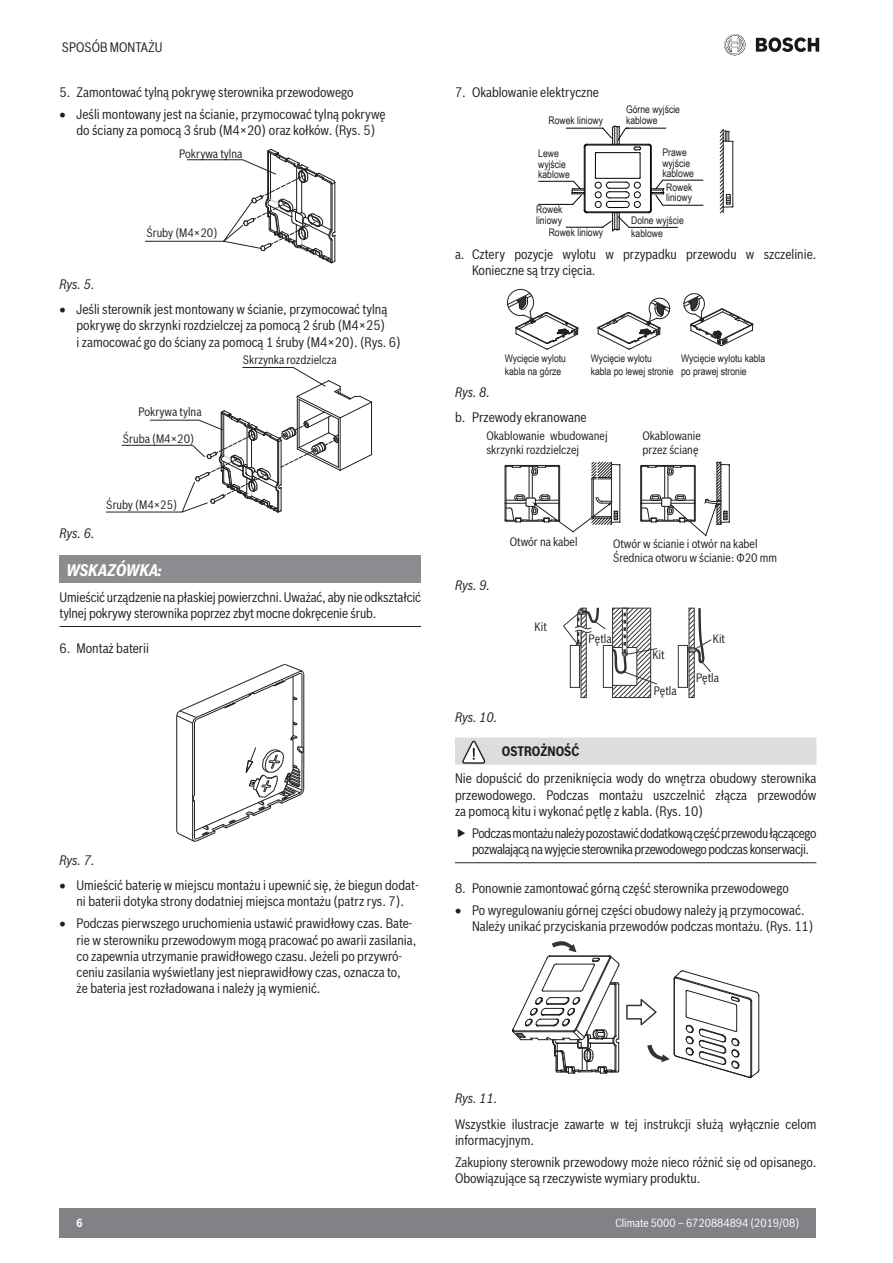
<style>
.page{position:relative;width:893px;height:1263px;background:#fff}
.page>*{position:absolute;margin:0;border:0;box-sizing:border-box;transform-origin:0 0}
.NoticeSignal{font:italic 700 16.5px "Bosch Sans Cond";color:#fff}
.Body_Text{font:13.5px/16.2px "Bosch Sans Cond";color:#231f20}
.Body_Text-2{font:13.5px/16.2px "Bosch Sans Cond";letter-spacing:-.03em;color:#231f20}
.t1{font:italic 13.5px "Bosch Sans Cond";letter-spacing:-.015em;color:#231f20}
.WarningSignal{font:700 13.5px "Bosch Sans Cond";color:#231f20}
.Body_Text-3{font:12px/14.4px "Bosch Sans Cond";color:#231f20}
.t2{font:11.55px "Bosch Sans Cond";color:#fff}
.t3{font:700 11.55px "Bosch Sans Cond";color:#fff}
.t4{font:10.5px/10.5px "Arial Narrow";color:#231f20}
</style>
<div class="page">
<div style="left:60px;top:1208px;width:756px;height:29px;background:#808285"></div>
<svg style="left:724px;top:34px;width:22px;height:22px"></svg>
<svg style="left:756px;top:37px;width:63px;height:15px"></svg>
<hr style="left:146px;top:241px;width:78px;height:1px;background:#231f20">
<svg style="left:187px;top:148px;width:149px;height:116px"></svg>
<hr style="left:122px;top:445px;width:71px;height:1px;background:#231f20">
<hr style="left:106px;top:512px;width:76px;height:1px;background:#231f20">
<svg style="left:150px;top:367px;width:223px;height:146px"></svg>
<div style="left:60px;top:556px;width:361px;height:27px;background:#8a8c8f"></div>
<hr style="left:60px;top:626px;width:361px;height:1px;background:#231f20">
<hr style="left:176px;top:716px;width:1px;height:115px;background:#231f20">
<hr style="left:192px;top:723px;width:1px;height:116px;background:#231f20">
<hr style="left:194px;top:722px;width:1px;height:73px;background:#231f20">
<hr style="left:293px;top:676px;width:1px;height:60px;background:#231f20">
<hr style="left:301px;top:675px;width:1px;height:73px;background:#231f20">
<hr style="left:303px;top:674px;width:1px;height:94px;background:#231f20">
<svg style="left:176px;top:664px;width:129px;height:62px"></svg>
<svg style="left:176px;top:734px;width:129px;height:108px"></svg>
<svg style="left:719px;top:129px;width:15px;height:85px"></svg>
<hr style="left:584px;top:146px;width:1px;height:64px;background:#030303">
<hr style="left:585px;top:146px;width:1px;height:64px;background:#030303">
<hr style="left:586px;top:212px;width:63px;height:1px;background:#030303">
<hr style="left:586px;top:211px;width:63px;height:1px;background:#030303">
<hr style="left:586px;top:145px;width:63px;height:1px;background:#030303">
<hr style="left:586px;top:144px;width:63px;height:1px;background:#030303">
<hr style="left:566px;top:128px;width:37px;height:1px;background:#030303">
<hr style="left:566px;top:227px;width:37px;height:1px;background:#030303">
<svg style="left:538px;top:181px;width:49px;height:33px"></svg>
<svg style="left:594px;top:125px;width:109px;height:107px"></svg>
<svg style="left:683px;top:293px;width:70px;height:53px"></svg>
<svg style="left:507px;top:289px;width:72px;height:61px"></svg>
<svg style="left:597px;top:297px;width:74px;height:53px"></svg>
<svg style="left:504px;top:461px;width:117px;height:71px"></svg>
<svg style="left:640px;top:461px;width:90px;height:75px"></svg>
<div style="left:678px;top:645px;width:10px;height:43px;border:1px solid #323436"></div>
<svg style="left:563px;top:607px;width:94px;height:91px"></svg>
<svg style="left:687px;top:607px;width:25px;height:91px"></svg>
<hr style="left:455px;top:862px;width:41px;height:1px;background:#231f20">
<hr style="left:496px;top:862px;width:320px;height:1px;background:#231f20">
<svg style="left:455px;top:737px;width:361px;height:28px;background:#dbdcde"></svg>
<svg style="left:512px;top:941px;width:247px;height:137px"></svg>
<p class="Body_Text" style="left:62px;top:38px;width:102px">SPOSÓB MONTAŻU</p>
<p class="Body_Text" style="left:60px;top:83px;width:296px">5. Zamontować tylną pokrywę sterownika przewodowego</p>
<p class="Body_Text" style="left:60px;top:105px;width:328px;text-align:center">• Jeśli montowany jest na ścianie, przymocować tylną pokrywę do ściany za pomocą 3 śrub (M4×20) oraz kołków. (Rys. 5)</p>
<p class="Body_Text-3" style="left:179px;top:145px;width:65px">Pokrywa tylna</p>
<p class="Body_Text-3" style="left:146px;top:225px;width:73px">Śruby (M4×20)</p>
<p class="t1" style="left:60px;top:274px;width:37px">Rys. 5.</p>
<p class="Body_Text" style="left:77px;top:300px;width:326px;text-indent:-17px">• Jeśli sterownik jest montowany w ścianie, przymocować tylną pokrywę do skrzynki rozdzielczej za pomocą 2 śrub (M4×25)<br>i zamocować go do ściany za pomocą 1 śruby (M4×20). (Rys. 6)</p>
<p class="Body_Text-3" style="left:243px;top:352px;width:96px">Skrzynka rozdzielcza</p>
<p class="Body_Text-3" style="left:138px;top:403px;width:65px">Pokrywa tylna</p>
<p class="Body_Text-3" style="left:123px;top:431px;width:73px">Śruba (M4×20)</p>
<p class="Body_Text-3" style="left:106px;top:496px;width:73px">Śruby (M4×25)</p>
<p class="t1" style="left:60px;top:523px;width:37px">Rys. 6.</p>
<p class="NoticeSignal" style="left:66px;top:557px;width:98px">WSKAZÓWKA:</p>
<p class="Body_Text" style="left:60px;top:588px;width:363px">Umieścić urządzenie na płaskiej powierzchni. Uważać, aby nie odkształcić tylnej pokrywy sterownika poprzez zbyt mocne dokręcenie śrub.</p>
<p class="Body_Text" style="left:60px;top:639px;width:91px">6. Montaż baterii</p>
<p class="t1" style="left:60px;top:850px;width:37px">Rys. 7.</p>
<p class="Body_Text" style="left:60px;top:876px;width:361px;text-align:center">• Umieścić baterię w miejscu montażu i upewnić się, że biegun dodat&shy;ni baterii dotyka strony dodatniej miejsca montażu (patrz rys. 7).</p>
<p class="Body_Text" style="left:77px;top:914px;width:341px;text-indent:-17px">• Podczas pierwszego uruchomienia ustawić prawidłowy czas. Bate&shy;rie w sterowniku przewodowym mogą pracować po awarii zasilania, co zapewnia utrzymanie prawidłowego czasu. Jeżeli po przywró&shy;ceniu zasilania wyświetlany jest nieprawidłowy czas, oznacza to,<br>że bateria jest rozładowana i należy ją wymienić.</p>
<p class="Body_Text" style="left:455px;top:83px;width:146px">7. Okablowanie elektryczne</p>
<p class="t4" style="left:548px;top:115px;width:56px">Rowek liniowy</p>
<p class="t4" style="left:626px;top:104px;width:56px">Górne wyjście kablowe</p>
<p class="t4" style="left:538px;top:148px;width:33px">Lewe wyjście kablowe</p>
<p class="t4" style="left:536px;top:204px;width:28px">Rowek liniowy</p>
<p class="t4" style="left:549px;top:226px;width:56px">Rowek liniowy</p>
<p class="t4" style="left:662px;top:147px;width:33px">Prawe wyjście kablowe</p>
<p class="t4" style="left:631px;top:214px;width:54px;line-height:12.6px">Dolne wyjście kablowe</p>
<p class="Body_Text" style="left:472px;top:245px;width:346px;text-indent:-17px">a. Cztery pozycje wylotu w przypadku przewodu w szczelinie.<br>Konieczne są trzy cięcia.</p>
<p class="t4" style="left:666px;top:181px;width:28px">Rowek liniowy</p>
<p class="t4" style="left:505px;top:352px;width:63px;line-height:12.6px">Wycięcie wylotu kabla na górze</p>
<p class="t4" style="left:591px;top:352px;width:84px;line-height:12.6px">Wycięcie wylotu kabla po lewej stronie</p>
<p class="t4" style="left:681px;top:352px;width:86px;line-height:12.6px">Wycięcie wylotu kabla po prawej stronie</p>
<p class="t1" style="left:455px;top:382px;width:37px">Rys. 8.</p>
<p class="Body_Text" style="left:455px;top:408px;width:133px">b. Przewody ekranowane</p>
<p class="Body_Text-3" style="left:486px;top:427px;width:123px">Okablowanie wbudowanej skrzynki rozdzielczej</p>
<p class="Body_Text-3" style="left:642px;top:427px;width:60px">Okablowanie przez ścianę</p>
<p class="t1" style="left:455px;top:575px;width:37px">Rys. 9.</p>
<p class="t1" style="left:455px;top:707px;width:44px">Rys. 10.</p>
<p class="Body_Text-3" style="left:510px;top:533px;width:69px">Otwór na kabel</p>
<p class="Body_Text-3" style="left:613px;top:536px;width:146px">Otwór w ścianie i otwór na kabel</p>
<p class="Body_Text-3" style="left:613px;top:550px;width:165px">Średnica otworu w ścianie: Φ20 mm</p>
<p class="Body_Text-3" style="left:535px;top:618px;width:14px">Kit</p>
<p class="Body_Text-3" style="left:589px;top:631px;width:24px">Pętla</p>
<p class="Body_Text-3" style="left:713px;top:631px;width:14px">Kit</p>
<p class="Body_Text-3" style="left:652px;top:647px;width:14px">Kit</p>
<p class="Body_Text-3" style="left:654px;top:683px;width:24px">Pętla</p>
<p class="Body_Text-3" style="left:696px;top:669px;width:24px">Pętla</p>
<p class="WarningSignal" style="left:502px;top:741px;width:79px">OSTROŻNOŚĆ</p>
<p class="Body_Text" style="left:455px;top:769px;width:363px;text-align:justify">Nie dopuścić do przeniknięcia wody do wnętrza obudowy sterownika przewodowego. Podczas montażu uszczelnić złącza przewodów za pomocą kitu i wykonać pętlę z kabla. (Rys. 10)</p>
<p class="Body_Text-2" style="left:472px;top:824px;width:346px">Podczas montażu należy pozostawić dodatkową część przewodu łączącego pozwalającą na wyjęcie sterownika przewodowego podczas konserwacji.</p>
<p class="Body_Text" style="left:455px;top:879px;width:335px">8. Ponownie zamontować górną część sterownika przewodowego</p>
<p class="Body_Text" style="left:472px;top:901px;width:343px;text-indent:-17px">• Po wyregulowaniu górnej części obudowy należy ją przymocować.<br>Należy unikać przyciskania przewodów podczas montażu. (Rys. 11)</p>
<p class="t1" style="left:455px;top:1088px;width:44px">Rys. 11.</p>
<p class="Body_Text" style="left:455px;top:1114px;width:363px">Wszystkie ilustracje zawarte w tej instrukcji służą wyłącznie celom informacyjnym.</p>
<p class="Body_Text" style="left:455px;top:1153px;width:363px">Zakupiony sterownik przewodowy może nieco różnić się od opisanego.<br>Obowiązujące są rzeczywiste wymiary produktu.</p>
<p class="t3" style="left:77px;top:1214px;width:8px">6</p>
<p class="t2" style="left:615px;top:1214px;width:186px">Climate 5000 – 6720884894 (2019/08)</p>
</div>
